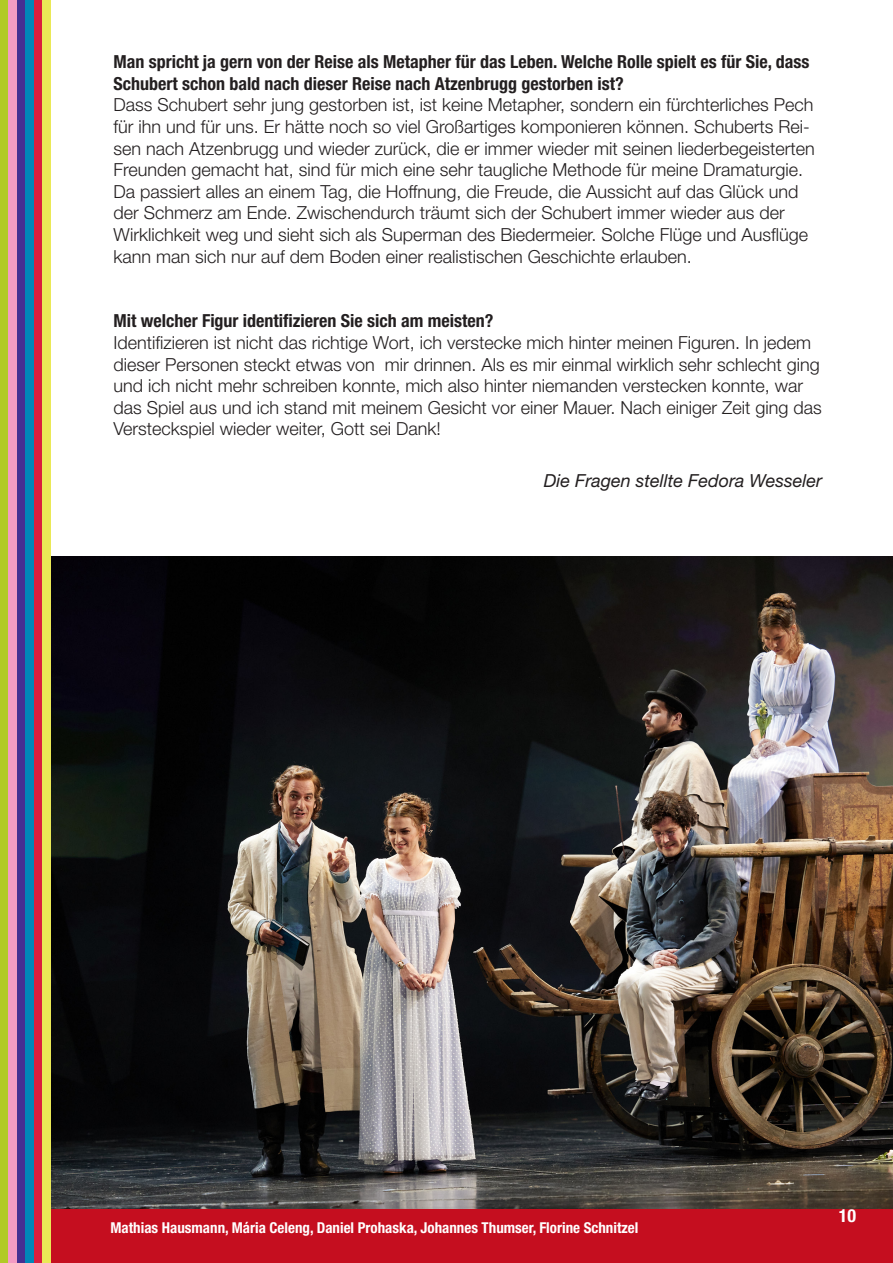
<style>
.page{position:relative;width:893px;height:1263px;background:#fff}
.page>*{position:absolute;margin:0;border:0;box-sizing:border-box;transform-origin:0 0}
.t1{font:300 18px/21.6px "Helvetica Neue LT Std";color:#231f20}
.t2{font:700 condensed 18px/21.6px "Helvetica Neue LT Std";color:#231f20}
.t3{font:italic 18px "Helvetica Neue LT Std";color:#231f20}
.t4{font:700 condensed 18px "Helvetica Neue LT Std";color:#fff}
.t5{font:700 condensed 15px "Helvetica Neue LT Std";color:#fff}
</style>
<div class="page">
<div style="left:0;top:0;width:9px;height:1263px;background:#b1ca26"></div>
<div style="left:17px;top:0;width:9px;height:1263px;background:#452f92"></div>
<div style="left:9px;top:0;width:8px;height:1263px;background:#f49bc3"></div>
<div style="left:26px;top:0;width:8px;height:1263px;background:#0087b8"></div>
<div style="left:34px;top:0;width:9px;height:1263px;background:#da1f3d"></div>
<div style="left:43px;top:0;width:8px;height:1263px;background:#eae956"></div>
<div style="left:51px;top:1209px;width:842px;height:54px;background:#c50e1f"></div>
<img style="left:51px;top:556px;width:842px;height:652px">
<p class="t2" style="left:113px;top:51px;width:698px">Man spricht ja gern von der Reise als Metapher für das Leben. Welche Rolle spielt es für Sie, dass<br>Schubert schon bald nach dieser Reise nach Atzenbrugg gestorben ist?</p>
<p class="t1" style="left:113px;top:94px;width:703px">Dass Schubert sehr jung gestorben ist, ist keine Metapher, sondern ein fürchterliches Pech für ihn und für uns. Er hätte noch so viel Großartiges komponieren können. Schuberts Rei&shy;sen nach Atzenbrugg und wieder zurück, die er immer wieder mit seinen liederbegeisterten Freunden gemacht hat, sind für mich eine sehr taugliche Methode für meine Dramaturgie.<br>Da passiert alles an einem Tag, die Hoffnung, die Freude, die Aussicht auf das Glück und der Schmerz am Ende. Zwischendurch träumt sich der Schubert immer wieder aus der Wirklichkeit weg und sieht sich als Superman des Biedermeier. Solche Flüge und Ausflüge kann man sich nur auf dem Boden einer realistischen Geschichte erlauben.</p>
<p class="t2" style="left:113px;top:310px;width:382px">Mit welcher Figur identifizieren Sie sich am meisten?</p>
<p class="t1" style="left:113px;top:331px;width:710px">Identifizieren ist nicht das richtige Wort, ich verstecke mich hinter meinen Figuren. In jedem dieser Personen steckt etwas von mir drinnen. Als es mir einmal wirklich sehr schlecht ging und ich nicht mehr schreiben konnte, mich also hinter niemanden verstecken konnte, war das Spiel aus und ich stand mit meinem Gesicht vor einer Mauer. Nach einiger Zeit ging das Versteckspiel wieder weiter, Gott sei Dank!</p>
<p class="t3" style="left:544px;top:470px;width:280px">Die Fragen stellte Fedora Wesseler</p>
<p class="t5" style="left:111px;top:1218px;width:529px">Mathias Hausmann, Mária Celeng, Daniel Prohaska, Johannes Thumser, Florine Schnitzel</p>
<p class="t4" style="left:839px;top:1204px;width:19px">10</p>
</div>
